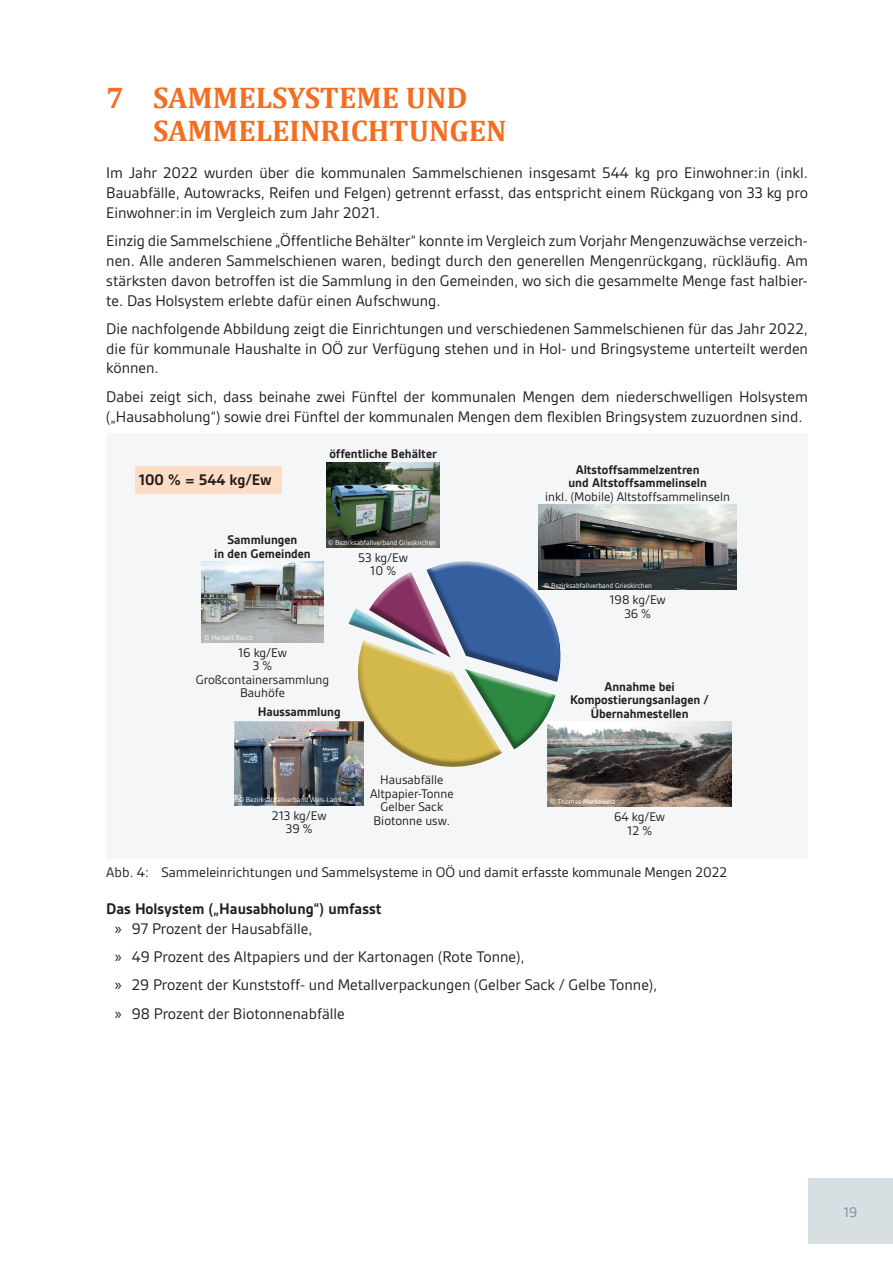
<style>
.page{position:relative;width:893px;height:1263px;background:#fff}
.page>*{position:absolute;margin:0;border:0;box-sizing:border-box;transform-origin:0 0}
.t1{font:700 30px/33px "Cambria";color:#f36e21}
.t2{font:16.5px/19.8px "Gesta";color:#231f20;text-align:justify}
.t3{font:700 16.5px/19.8px "Gesta";color:#231f20}
.t4{font:15px "Gesta";color:#231f20}
.t5{font:15px "Gesta";color:#7d909a}
.t6{font:13.5px/13.5px "Gesta";color:#231f20;text-align:center}
.t7{font:700 13.5px/13.5px "Gesta";color:#231f20;text-align:center}
.t8{font:7.5px "Gesta";color:#fff}
.s1{font-family:"Myriad Pro";font-weight:400}
.s2{font-weight:400}
.s3{font-family:"Myriad Pro"}
</style>
<div class="page">
<div style="left:808px;top:1179px;width:85px;height:65px;background:#d8dfe3"></div>
<div style="left:106px;top:433px;width:702px;height:425px;background:#f4f6f7"></div>
<svg style="left:321px;top:527px;width:272px;height:240px"></svg>
<img style="left:202px;top:562px;width:121px;height:81px">
<img style="left:326px;top:463px;width:114px;height:85px">
<img style="left:539px;top:505px;width:197px;height:85px">
<img style="left:547px;top:722px;width:185px;height:85px">
<img style="left:235px;top:721px;width:129px;height:84px">
<div style="left:135px;top:466px;width:146px;height:27px;background:#fdddc6"></div>
<h1 class="t1" style="left:153px;top:81px;width:355px;text-indent:-47px">7 SAMMELSYSTEME UND<br>SAMMELEINRICHTUNGEN</h1>
<p class="t2" style="left:106px;top:163px;width:703px">Im Jahr 2022 wurden über die kommunalen Sammelschienen insgesamt 544 kg pro Einwohner:in (inkl.<br>Bauabfälle, Autowracks, Reifen und Felgen) getrennt erfasst, das entspricht einem Rückgang von 33 kg pro Einwohner:in im Vergleich zum Jahr 2021.</p>
<p class="t2" style="left:106px;top:231px;width:703px">Einzig die Sammelschiene „Öffentliche Behälter“ konnte im Vergleich zum Vorjahr Mengenzuwächse verzeich&shy;nen. Alle anderen Sammelschienen waren, bedingt durch den generellen Mengenrückgang, rückläufig. Am stärksten davon betroffen ist die Sammlung in den Gemeinden, wo sich die gesammelte Menge fast halbier&shy;te. Das Holsystem erlebte dafür einen Aufschwung.</p>
<p class="t2" style="left:106px;top:318px;width:703px">Die nachfolgende Abbildung zeigt die Einrichtungen und verschiedenen Sammelschienen für das Jahr 2022, die für kommunale Haushalte in OÖ zur Verfügung stehen und in Hol- und Bringsysteme unterteilt werden können.</p>
<p class="t2" style="left:106px;top:386px;width:703px">Dabei zeigt sich, dass beinahe zwei Fünftel der kommunalen Mengen dem niederschwelligen Holsystem („Hausabholung“) sowie drei Fünftel der kommunalen Mengen dem flexiblen Bringsystem zuzuordnen sind.</p>
<p class="t3" style="left:139px;top:469px;width:134px">100 % = 544 kg/Ew</p>
<p class="t7" style="left:329px;top:447px;width:109px">öffentliche Behälter</p>
<p class="t7" style="left:214px;top:533px;width:98px">Sammlungen<br>in den Gemeinden</p>
<p class="t8" style="left:328px;top:538px;width:110px">© Bezirksabfallverband Grieskirchen</p>
<p class="t6" style="left:358px;top:550px;width:51px">53 kg/Ew<br>10 %</p>
<p class="t8" style="left:204px;top:633px;width:51px">© Herbert Resch</p>
<p class="t6" style="left:196px;top:646px;width:135px">16 kg/Ew<br>3 %<br>Großcontainersammlung<br>Bauhöfe</p>
<p class="t7" style="left:258px;top:705px;width:84px">Haussammlung</p>
<p class="t8" style="left:239px;top:795px;width:104px">© Bezirksabfallverband Wels-Land</p>
<p class="t6" style="left:272px;top:809px;width:56px">213 kg/Ew<br>39 %</p>
<p class="t6" style="left:370px;top:773px;width:85px">Hausabfälle<br>Altpapier-Tonne<br>Gelber Sack<br>Biotonne usw.</p>
<p class="t7" style="left:568px;top:462px;width:140px">Altstoffsammelzentren und Altstoffsammelinseln</p>
<p class="t6" style="left:545px;top:489px;width:186px">inkl. (Mobile) Altstoffsammelinseln</p>
<p class="t8" style="left:544px;top:581px;width:110px">© Bezirksabfallverband Grieskirchen</p>
<p class="t6" style="left:609px;top:593px;width:58px">198 kg/Ew<br>36 %</p>
<p class="t7" style="left:570px;top:679px;width:140px">Annahme bei<br>Kompostierungsanlagen /<br>Übernahmestellen</p>
<p class="t8" style="left:550px;top:797px;width:67px">© Thomas Markowetz</p>
<p class="t6" style="left:614px;top:810px;width:53px">64 kg/Ew<br>12 %</p>
<p class="t4" style="left:106px;top:864px;width:622px">Abb. 4: Sammeleinrichtungen und Sammelsysteme in OÖ und damit erfasste kommunale Mengen 2022</p>
<p class="t3" style="left:115px;top:899px;width:268px;text-indent:-8px">Das Holsystem („Hausabholung“) umfasst <span class="s1">»</span> <span class="s2">97 Prozent der Hausabfälle,</span></p>
<p class="t2" style="left:115px;top:942px;width:544px;line-height:28.3px;text-align:left"><span class="s3">»</span> 49 Prozent des Altpapiers und der Kartonagen (Rote Tonne),<br><span class="s3">»</span> 29 Prozent der Kunststoff- und Metallverpackungen (Gelber Sack / Gelbe Tonne), <span class="s3">»</span> 98 Prozent der Biotonnenabfälle</p>
<p class="t5" style="left:843px;top:1203px;width:16px">19</p>
</div>
